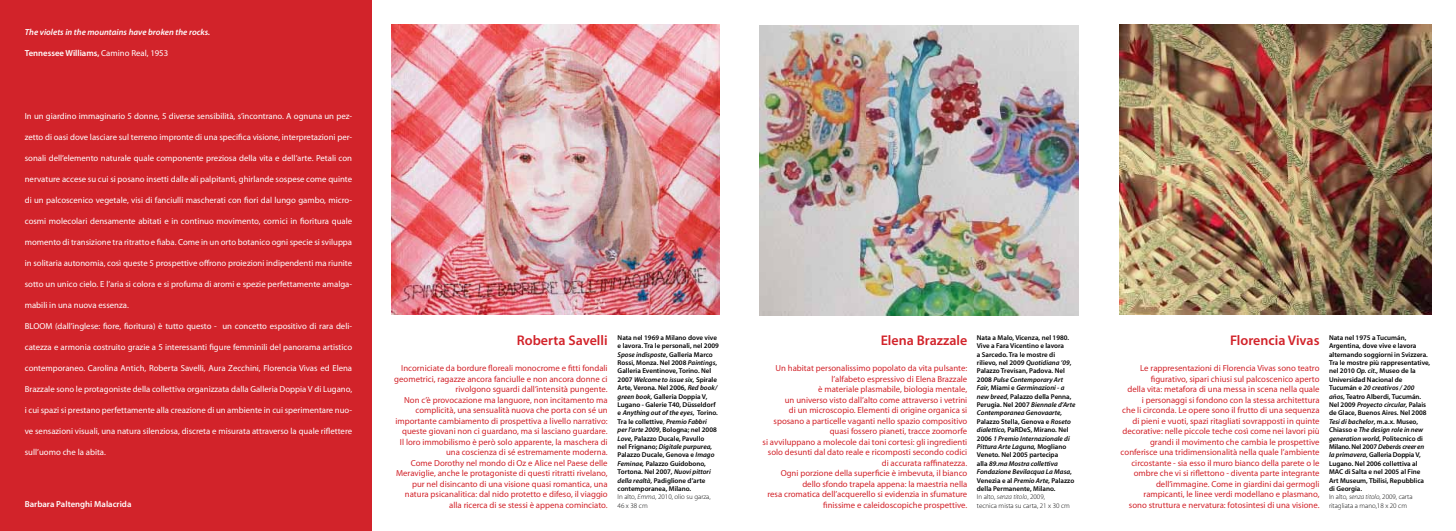
<style>
.page{position:relative;width:1456px;height:531px;background:#fff}
.page>*{position:absolute;margin:0;border:0;box-sizing:border-box;transform-origin:0 0}
.t1{font:600 14px "Myriad Pro";color:#d2232a}
.t2{font:8.75px/10.5px "Myriad Pro";color:#d2232a;text-align:right}
.t3{font:8.75px "Myriad Pro";color:#fff}
.t4{font:600 8.75px "Myriad Pro";color:#fff}
.t5{font:italic 600 8.75px "Myriad Pro";color:#fff}
.t6{font:600 7px/8.4px "Myriad Pro";color:#000}
.s1{font-weight:400}
.s2{font-style:italic}
.s3{font-weight:300}
.s4{font-weight:300;font-style:italic}
</style>
<div class="page">
<div style="left:0;top:0;width:371px;height:531px;background:#d2232a"></div>
<img style="left:392px;top:25px;width:327px;height:290px">
<img style="left:759px;top:25px;width:319px;height:290px">
<img style="left:1119px;top:25px;width:312px;height:289px">
<p class="t5" style="left:25px;top:26px;width:187px">The violets in the mountains have broken the rocks.</p>
<p class="t4" style="left:25px;top:47px;width:145px">Tennessee Williams, <span class="s1">Camino Real, 1953</span></p>
<p class="t3" style="left:25px;top:110px;width:329px">In un giardino immaginario 5 donne, 5 diverse sensibilità, s’incontrano. A ognuna un pez-</p>
<p class="t3" style="left:25px;top:131px;width:329px">zetto di oasi dove lasciare sul terreno impronte di una specifica visione, interpretazioni per-</p>
<p class="t3" style="left:25px;top:152px;width:329px">sonali dell’elemento naturale quale componente preziosa della vita e dell’arte. Petali con</p>
<p class="t3" style="left:25px;top:173px;width:329px">nervature accese su cui si posano insetti dalle ali palpitanti, ghirlande sospese come quinte</p>
<p class="t3" style="left:25px;top:194px;width:329px">di un palcoscenico vegetale, visi di fanciulli mascherati con fiori dal lungo gambo, micro-</p>
<p class="t3" style="left:25px;top:215px;width:329px">cosmi molecolari densamente abitati e in continuo movimento, cornici in fioritura quale</p>
<p class="t3" style="left:25px;top:236px;width:329px">momento di transizione tra ritratto e fiaba. Come in un orto botanico ogni specie si sviluppa</p>
<p class="t3" style="left:25px;top:257px;width:329px">in solitaria autonomia, così queste 5 prospettive offrono proiezioni indipendenti ma riunite</p>
<p class="t3" style="left:25px;top:278px;width:329px">sotto un unico cielo. E l’aria si colora e si profuma di aromi e spezie perfettamente amalga-</p>
<p class="t3" style="left:25px;top:299px;width:106px">mabili in una nuova essenza.</p>
<p class="t3" style="left:25px;top:320px;width:329px">BLOOM (dall’inglese: fiore, fioritura) è tutto questo - un concetto espositivo di rara deli-</p>
<p class="t3" style="left:25px;top:341px;width:329px">catezza e armonia costruito grazie a 5 interessanti figure femminili del panorama artistico</p>
<p class="t3" style="left:25px;top:362px;width:329px">contemporaneo. Carolina Antich, Roberta Savelli, Aura Zecchini, Florencia Vivas ed Elena</p>
<p class="t3" style="left:25px;top:383px;width:329px">Brazzale sono le protagoniste della collettiva organizzata dalla Galleria Doppia V di Lugano,</p>
<p class="t3" style="left:25px;top:404px;width:329px">i cui spazi si prestano perfettamente alla creazione di un ambiente in cui sperimentare nuo-</p>
<p class="t3" style="left:25px;top:425px;width:329px">ve sensazioni visuali, una natura silenziosa, discreta e misurata attraverso la quale riflettere</p>
<p class="t3" style="left:25px;top:446px;width:83px">sull’uomo che la abita.</p>
<p class="t4" style="left:25px;top:499px;width:108px">Barbara Paltenghi Malacrida</p>
<h1 class="t1" style="left:517px;top:331px;width:92px">Roberta Savelli</h1>
<p class="t2" style="left:394px;top:363px;width:215px">Incorniciate da bordure floreali monocrome e fitti fondali geometrici, ragazze ancora fanciulle e non ancora donne ci rivolgono sguardi dall’intensità pungente.<br>Non c’è provocazione ma languore, non incitamento ma complicità, una sensualità nuova che porta con sé un importante cambiamento di prospettiva a livello narrativo: queste giovani non ci guardano, ma si lasciano guardare.<br>Il loro immobilismo è però solo apparente, la maschera di una coscienza di sé estremamente moderna.<br>Come Dorothy nel mondo di Oz e Alice nel Paese delle Meraviglie, anche le protagoniste di questi ritratti rivelano, pur nel disincanto di una visione quasi romantica, una natura psicanalitica: dal nido protetto e difeso, il viaggio alla ricerca di se stessi è appena cominciato.</p>
<p class="t6" style="left:618px;top:333px;width:103px">Nata nel 1969 a Milano dove vive e lavora. Tra le personali, nel 2009<br><span class="s2">Spose indisposte</span>, Galleria Marco<br>Rossi, Monza. Nel 2008 <span class="s2">Paintings</span>,<br>Galleria Eventinove, Torino. Nel<br>2007 <span class="s2">Welcome to issue six,</span> Spirale<br>Arte, Verona. Nel 2006, <span class="s2">Red book/ green book</span>, Galleria Doppia V,<br>Lugano - Galerie T40, Düsseldorf e <span class="s2">Anything out of the eyes</span>, Torino.<br>Tra le collettive<span class="s1">,</span> <span class="s2">Premio Fabbri<br>per l’arte 2009</span>, Bologna; nel 2008<br><span class="s2">Love,</span> Palazzo Ducale, Pavullo<br>nel Frignano; <span class="s2">Digitale purpurea,<br></span>Palazzo Ducale, Genova e <span class="s2">Imago<br>Feminae,</span> Palazzo Guidobono,<br>Tortona. Nel 2007, <span class="s2">Nuovi pittori della realtà,</span> Padiglione d’arte contemporanea, Milano.<br><span class="s3">In alto,</span> <span class="s4">Emma,</span> <span class="s3">2010, olio su garza,<br>46 x 38 cm</span></p>
<h1 class="t1" style="left:881px;top:331px;width:88px">Elena Brazzale</h1>
<p class="t2" style="left:763px;top:363px;width:206px">Un habitat personalissimo popolato da vita pulsante: l’alfabeto espressivo di Elena Brazzale<br>è materiale plasmabile, biologia mentale,<br>un universo visto dall’alto come attraverso i vetrini<br>di un microscopio. Elementi di origine organica si sposano a particelle vaganti nello spazio compositivo quasi fossero pianeti, tracce zoomorfe<br>si avviluppano a molecole dai toni cortesi: gli ingredienti solo desunti dal dato reale e ricomposti secondo codici di accurata raffinatezza.<br>Ogni porzione della superficie è imbevuta, il bianco dello sfondo trapela appena: la maestria nella<br>resa cromatica dell’acquerello si evidenzia in sfumature finissime e caleidoscopiche prospettive.</p>
<p class="t6" style="left:977px;top:333px;width:100px">Nata a Malo, Vicenza, nel 1980.<br>Vive a Fara Vicentino e lavora<br>a Sarcedo. Tra le mostre di rilievo, nel 2009 <span class="s2">Quotidiana ’09</span>,<br>Palazzo Trevisan, Padova. Nel<br>2008 <span class="s2">Pulse Contemporary Art<br>Fair,</span> Miami e <span class="s2">Germinazioni - a new breed</span>, Palazzo della Penna,<br>Perugia. Nel 2007 <span class="s2">Biennale d’Arte<br>Contemporanea Genovaarte,<br></span>Palazzo Stella, Genova e <span class="s2">Roseto dialettico,</span> PaRDeS, Mirano. Nel<br>2006 <span class="s2">1 Premio Internazionale di<br>Pittura Arte Laguna,</span> Mogliano<br>Veneto. Nel 2005 partecipa<br>alla <span class="s2">89.ma Mostra collettiva<br>Fondazione Bevilacqua La Masa</span>,<br>Venezia e al <span class="s2">Premio Arte,</span> Palazzo della Permanente, Milano.<br><span class="s3">In alto,</span> <span class="s4">senza titolo</span><span class="s3">, 2009,<br>tecnica mista su carta, 21 x 30 cm</span></p>
<h1 class="t1" style="left:1230px;top:331px;width:91px">Florencia Vivas</h1>
<p class="t2" style="left:1121px;top:363px;width:200px">Le rappresentazioni di Florencia Vivas sono teatro figurativo, sipari chiusi sul palcoscenico aperto<br>della vita: metafora di una messa in scena nella quale<br>i personaggi si fondono con la stessa architettura<br>che li circonda. Le opere sono il frutto di una sequenza di pieni e vuoti, spazi ritagliati sovrapposti in quinte decorative: nelle piccole teche così come nei lavori più grandi il movimento che cambia le prospettive conferisce una tridimensionalità nella quale l’ambiente circostante - sia esso il muro bianco della parete o le ombre che vi si riflettono - diventa parte integrante dell’immagine. Come in giardini dai germogli rampicanti, le linee verdi modellano e plasmano,<br>sono struttura e nervatura: fotosintesi di una visione.</p>
<p class="t6" style="left:1329px;top:333px;width:103px">Nata nel 1975 a Tucumán,<br>Argentina, dove vive e lavora alternando soggiorni in Svizzera.<br>Tra le mostre più rappresentative, nel 2010 <span class="s2">Op. cit.,</span> Museo de la<br>Universidad Nacional de<br>Tucumán e <span class="s2">20 creativos / 200 años</span>, Teatro Alberdi, Tucumán.<br>Nel 2009 <span class="s2">Proyecto circular,</span> Palais de Glace, Buenos Aires. Nel 2008<br><span class="s2">Tesi di bachelor</span>, m.a.x. Museo,<br>Chiasso e <span class="s2">The design role in new generation world</span>, Politecnico di<br>Milano. Nel 2007 <span class="s2">Deberás creer en la primavera</span>, Galleria Doppia V,<br>Lugano. Nel 2006 collettiva al<br>MAC di Salta e nel 2005 al Fine<br>Art Museum, Tbilisi, Repubblica di Georgia.<br><span class="s3">In alto,</span> <span class="s4">senza titolo</span><span class="s3">, 2009, carta ritagliata a mano,18 x 20 cm</span></p>
</div>
